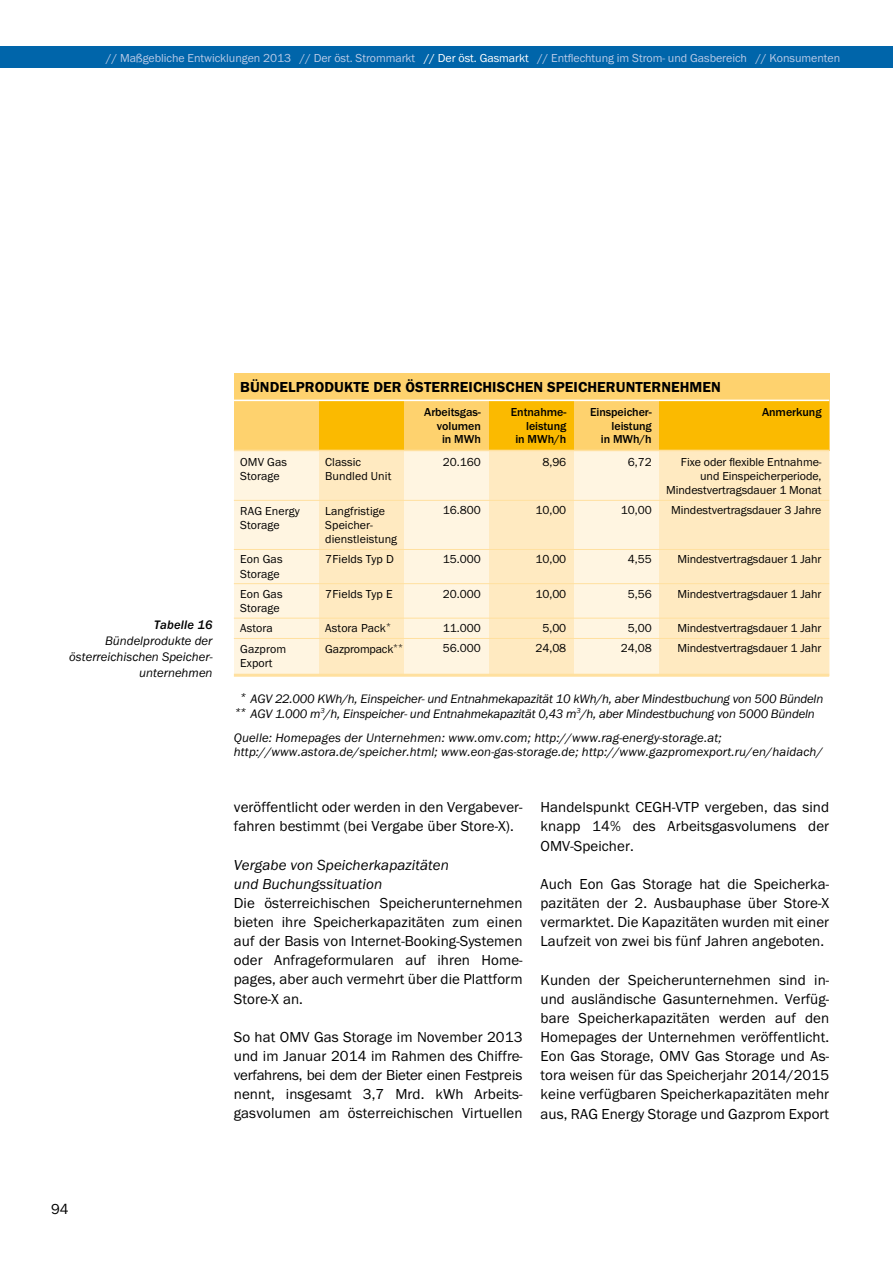
<style>
.page{position:relative;width:893px;height:1263px;background:#fff}
.page>*{position:absolute;margin:0;border:0;box-sizing:border-box;transform-origin:0 0}
.t1{font:15px/19.2px "Franklin Got Itc T";letter-spacing:.005em;color:#000;text-align:justify}
.t2{font:600 15px "Franklin Got Itc T";letter-spacing:.005em;color:#000}
.t3{font:italic 15px/19.2px "Franklin Got Itc T";letter-spacing:.005em;color:#000}
.t4{font:italic 12.75px/15.8px "Franklin Got Itc T";color:#000}
.t5{font:italic 500 12.75px "Franklin Got Itc T";letter-spacing:.01em;color:#000}
.t6{font:12px/14.2px "Franklin Got Itc T";letter-spacing:-.005em;color:#000}
.t7{font:12px "Franklin Got Itc T";letter-spacing:-.005em;color:#b9cae7}
.t8{font:500 12px "Franklin Got Itc T";letter-spacing:-.005em;color:#000}
.s1{color:#fff}
</style>
<div class="page">
<div style="left:0;top:47px;width:893px;height:21px;background:#0065aa"></div>
<div style="left:234px;top:450px;width:595px;height:225px;background:#fff5e1"></div>
<div style="left:234px;top:401px;width:595px;height:49px;background:#fed26e"></div>
<div style="left:234px;top:373px;width:595px;height:28px;background:#fed26e"></div>
<div style="left:319px;top:400px;width:85px;height:50px;background:#fbba00"></div>
<div style="left:489px;top:400px;width:85px;height:50px;background:#fbba00"></div>
<div style="left:659px;top:400px;width:170px;height:50px;background:#fbba00"></div>
<div style="left:319px;top:450px;width:85px;height:226px;background:#ffeac1"></div>
<div style="left:489px;top:450px;width:85px;height:225px;background:#ffeac1"></div>
<div style="left:659px;top:450px;width:170px;height:225px;background:#ffeac1"></div>
<hr style="left:234px;top:450px;width:595px;height:1px;background:#ffe09f">
<hr style="left:234px;top:400px;width:595px;height:1px;background:#fff">
<hr style="left:234px;top:500px;width:595px;height:1px;background:#ffe09f">
<hr style="left:234px;top:549px;width:595px;height:1px;background:#ffe09f">
<hr style="left:234px;top:583px;width:595px;height:1px;background:#ffe09f">
<hr style="left:234px;top:618px;width:595px;height:1px;background:#ffe09f">
<hr style="left:234px;top:638px;width:595px;height:1px;background:#ffe09f">
<hr style="left:234px;top:674px;width:595px;height:3px;background:#ffe09f">
<p class="t7" style="left:106px;top:51px;width:735px">// Maßgebliche Entwicklungen 2013 // Der öst. Strommarkt <span class="s1">// Der öst. Gasmarkt</span> // Entflechtung im Strom- und Gasbereich // Konsumenten</p>
<p class="t5" style="left:154px;top:618px;width:60px">Tabelle 16</p>
<p class="t4" style="left:69px;top:633px;width:145px;text-align:right">Bündelprodukte der österreichischen Speicher&shy;unternehmen</p>
<p class="t2" style="left:240px;top:379px;width:482px">BÜNDELPRODUKTE DER ÖSTERREICHISCHEN SPEICHERUNTERNEHMEN</p>
<p class="t6" style="left:240px;top:455px;width:48px">OMV Gas<br>Storage</p>
<p class="t6" style="left:240px;top:503px;width:61px">RAG Energy<br>Storage</p>
<p class="t6" style="left:240px;top:552px;width:44px">Eon Gas<br>Storage</p>
<p class="t6" style="left:240px;top:587px;width:44px">Eon Gas<br>Storage</p>
<p class="t6" style="left:240px;top:618px;width:47px;line-height:20.2px">Astora<br>Gazprom</p>
<p class="t6" style="left:240px;top:656px;width:34px">Export</p>
<p class="t6" style="left:325px;top:455px;width:68px">Classic<br>Bundled Unit</p>
<p class="t6" style="left:325px;top:503px;width:73px">Langfristige<br>Speicher&shy;dienstleistung</p>
<p class="t6" style="left:325px;top:552px;width:70px">7Fields Typ D</p>
<p class="t6" style="left:325px;top:587px;width:69px">7Fields Typ E</p>
<p class="t6" style="left:325px;top:618px;width:79px;line-height:20.2px">Astora Pack<sup>*<br></sup>Gazprompack<sup>**</sup></p>
<p class="t8" style="left:424px;top:405px;width:58px">Arbeitsgas-</p>
<p class="t8" style="left:511px;top:405px;width:57px">Entnahme-</p>
<p class="t8" style="left:590px;top:405px;width:63px">Einspeicher-</p>
<p class="t8" style="left:437px;top:419px;width:45px">volumen</p>
<p class="t8" style="left:526px;top:419px;width:42px">leistung</p>
<p class="t8" style="left:612px;top:419px;width:42px">leistung</p>
<p class="t8" style="left:442px;top:432px;width:40px">in MWh</p>
<p class="t8" style="left:515px;top:432px;width:52px">in MWh/h</p>
<p class="t8" style="left:601px;top:432px;width:52px">in MWh/h</p>
<p class="t6" style="left:443px;top:454px;width:39px">20.160</p>
<p class="t6" style="left:542px;top:454px;width:25px">8,96</p>
<p class="t6" style="left:628px;top:454px;width:25px">6,72</p>
<p class="t6" style="left:443px;top:503px;width:39px">16.800</p>
<p class="t6" style="left:535px;top:503px;width:32px">10,00</p>
<p class="t6" style="left:621px;top:503px;width:32px">10,00</p>
<p class="t6" style="left:443px;top:552px;width:39px">15.000</p>
<p class="t6" style="left:535px;top:552px;width:32px">10,00</p>
<p class="t6" style="left:628px;top:552px;width:25px">4,55</p>
<p class="t6" style="left:443px;top:586px;width:39px">20.000</p>
<p class="t6" style="left:535px;top:586px;width:32px">10,00</p>
<p class="t6" style="left:628px;top:586px;width:25px">5,56</p>
<p class="t6" style="left:443px;top:621px;width:39px">11.000</p>
<p class="t6" style="left:542px;top:621px;width:25px">5,00</p>
<p class="t6" style="left:628px;top:621px;width:25px">5,00</p>
<p class="t6" style="left:443px;top:641px;width:39px">56.000</p>
<p class="t6" style="left:535px;top:641px;width:32px">24,08</p>
<p class="t6" style="left:621px;top:641px;width:32px">24,08</p>
<p class="t8" style="left:762px;top:405px;width:61px">Anmerkung</p>
<p class="t6" style="left:666px;top:454px;width:157px;text-align:right">Fixe oder flexible Entnahme&shy;und Einspeicherperiode,<br>Mindestvertragsdauer 1 Monat</p>
<p class="t6" style="left:671px;top:503px;width:152px">Mindestvertragsdauer 3 Jahre</p>
<p class="t6" style="left:677px;top:552px;width:146px">Mindestvertragsdauer 1 Jahr</p>
<p class="t6" style="left:677px;top:586px;width:146px">Mindestvertragsdauer 1 Jahr</p>
<p class="t6" style="left:677px;top:618px;width:146px;line-height:20.2px">Mindestvertragsdauer 1 Jahr<br>Mindestvertragsdauer 1 Jahr</p>
<p class="t4" style="left:235px;top:692px;width:590px;line-height:14.2px;text-indent:5px"><sup>*</sup> AGV 22.000 KWh/h, Einspeicher- und Entnahmekapazität 10 kWh/h, aber Mindestbuchung von 500 Bündeln <sup>**</sup> AGV 1.000 m<sup>3</sup>/h, Einspeicher- und Entnahmekapazität 0,43 m<sup>3</sup>/h, aber Mindestbuchung von 5000 Bündeln</p>
<p class="t4" style="left:234px;top:730px;width:590px;line-height:14.2px">Quelle: Homepages der Unternehmen: www.omv.com; http://www.rag-energy-storage.at; http://www.astora.de/speicher.html; www.eon-gas-storage.de; http://www.gazpromexport.ru/en/haidach/</p>
<p class="t1" style="left:234px;top:797px;width:290px">veröffentlicht oder werden in den Vergabever&shy;fahren bestimmt (bei Vergabe über Store-X).</p>
<p class="t3" style="left:234px;top:855px;width:217px">Vergabe von Speicherkapazitäten und Buchungssituation</p>
<p class="t1" style="left:234px;top:893px;width:290px">Die österreichischen Speicherunternehmen bieten ihre Speicherkapazitäten zum einen auf der Basis von Internet-Booking-Systemen oder Anfrageformularen auf ihren Home&shy;pages, aber auch vermehrt über die Plattform Store-X an.</p>
<p class="t1" style="left:234px;top:1027px;width:290px">So hat OMV Gas Storage im November 2013 und im Januar 2014 im Rahmen des Chiffre&shy;verfahrens, bei dem der Bieter einen Festpreis nennt, insgesamt 3,7 Mrd. kWh Arbeits&shy;gasvolumen am österreichischen Virtuellen</p>
<p class="t1" style="left:541px;top:797px;width:290px">Handelspunkt CEGH-VTP vergeben, das sind knapp 14% des Arbeitsgasvolumens der OMV-Speicher.</p>
<p class="t1" style="left:541px;top:874px;width:290px">Auch Eon Gas Storage hat die Speicherka&shy;pazitäten der 2. Ausbauphase über Store-X vermarktet. Die Kapazitäten wurden mit einer Laufzeit von zwei bis fünf Jahren angeboten.</p>
<p class="t1" style="left:541px;top:970px;width:290px">Kunden der Speicherunternehmen sind in&shy;und ausländische Gasunternehmen. Verfüg&shy;bare Speicherkapazitäten werden auf den Homepages der Unternehmen veröffentlicht.<br>Eon Gas Storage, OMV Gas Storage und As&shy;tora weisen für das Speicherjahr 2014/2015 keine verfügbaren Speicherkapazitäten mehr aus, RAG Energy Storage und Gazprom Export</p>
<p class="t1" style="left:51px;top:1199px;width:19px">94</p>
</div>
